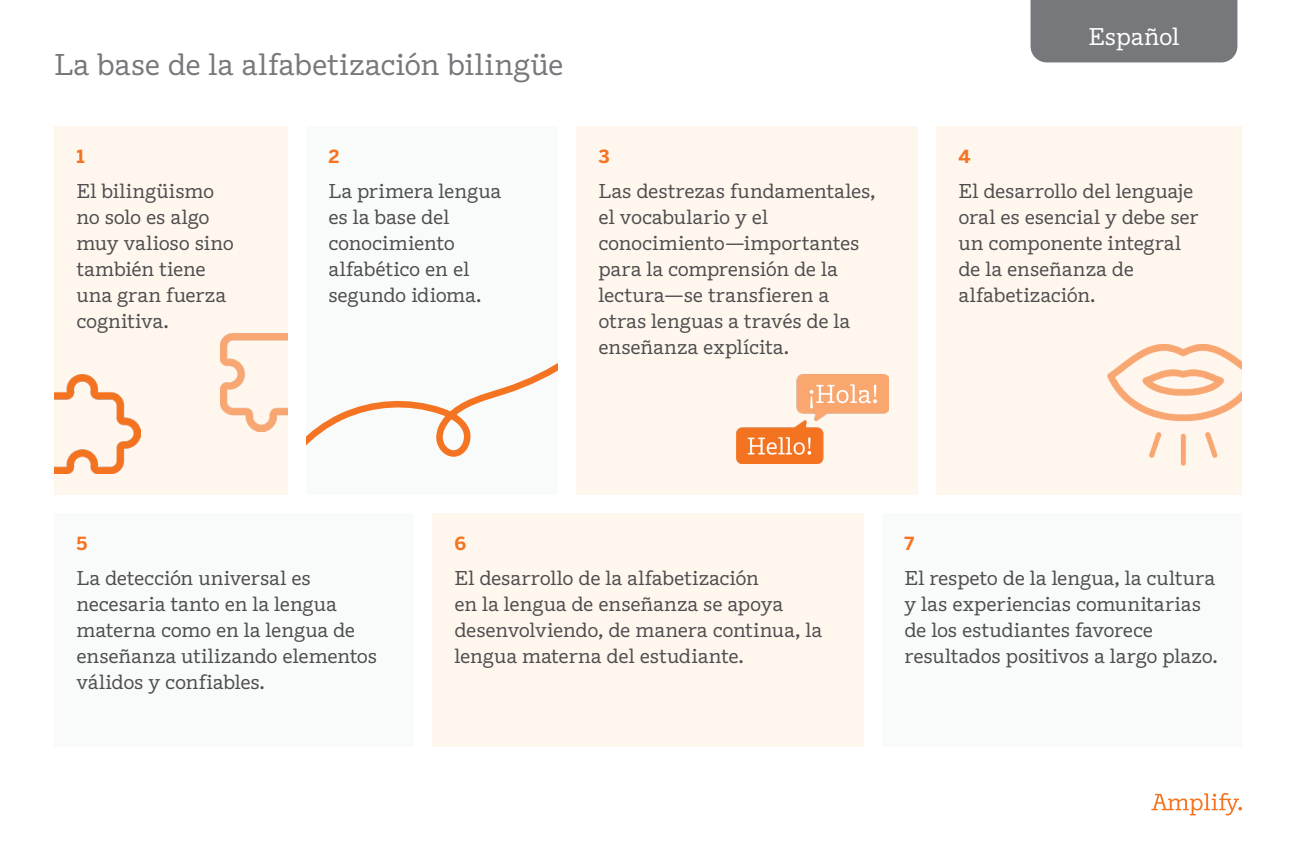
<style>
.page{position:relative;width:1296px;height:864px;background:#fff}
.page>*{position:absolute;margin:0;border:0;box-sizing:border-box;transform-origin:0 0}
.Heading{font:30px "Amplify";letter-spacing:-.005em;color:#77787b}
.Heading-2{font:24.2px "Amplify";letter-spacing:-.005em;color:#fff}
.Tile_text{font:20px/26px "Amplify";letter-spacing:-.005em;color:#4d4d4f}
.Tile_number{font:700 18px "Benton Sans";color:#f47421}
</style>
<div class="page">
<div style="left:54px;top:126px;width:234px;height:369px;background:#fff6ed"></div>
<div style="left:54px;top:513px;width:360px;height:234px;background:#f9fafa"></div>
<div style="left:432px;top:513px;width:432px;height:234px;background:#fff6ed"></div>
<div style="left:882px;top:513px;width:360px;height:234px;background:#f9fafa"></div>
<div style="left:306px;top:126px;width:252px;height:369px;background:#f9fafa"></div>
<div style="left:576px;top:126px;width:342px;height:369px;background:#fff6ed"></div>
<div style="left:936px;top:126px;width:306px;height:369px;background:#fff6ed"></div>
<svg style="left:306px;top:363px;width:252px;height:94px"></svg>
<img style="left:1107px;top:345px;width:135px;height:120px">
<img style="left:736px;top:375px;width:153px;height:89px">
<img style="left:54px;top:374px;width:86px;height:100px">
<img style="left:220px;top:333px;width:68px;height:98px">
<svg style="left:1151px;top:793px;width:91px;height:23px"></svg>
<div style="left:1031px;top:0;width:206px;height:62px;background:#77787b"></div>
<p class="Heading" style="left:54px;top:45px;width:511px">La base de la alfabetización bilingüe</p>
<h5 class="Tile_number" style="left:76px;top:145px;width:10px">1</h5>
<h5 class="Tile_text" style="left:76px;top:178px;width:159px">El bilingüismo no solo es algo muy valioso sino también tiene una gran fuerza cognitiva.</h5>
<h5 class="Tile_number" style="left:328px;top:145px;width:13px">2</h5>
<h5 class="Tile_text" style="left:328px;top:178px;width:174px">La primera lengua es la base del conocimiento alfabético en el segundo idioma.</h5>
<h5 class="Tile_number" style="left:598px;top:145px;width:13px">3</h5>
<h5 class="Tile_text" style="left:598px;top:178px;width:279px">Las destrezas fundamentales, el vocabulario y el conocimiento—importantes para la comprensión de la lectura—se transfieren a otras lenguas a través de la enseñanza explícita.</h5>
<p class="Heading-2" style="left:1088px;top:21px;width:93px">Español</p>
<h5 class="Tile_number" style="left:959px;top:145px;width:14px">4</h5>
<h5 class="Tile_text" style="left:959px;top:178px;width:242px">El desarrollo del lenguaje oral es esencial y debe ser un componente integral de la enseñanza de alfabetización.</h5>
<h5 class="Tile_number" style="left:76px;top:532px;width:12px">5</h5>
<h5 class="Tile_text" style="left:76px;top:565px;width:302px">La detección universal es necesaria tanto en la lengua materna como en la lengua de enseñanza utilizando elementos válidos y confiables.</h5>
<h5 class="Tile_number" style="left:454px;top:532px;width:13px">6</h5>
<h5 class="Tile_text" style="left:454px;top:565px;width:369px">El desarrollo de la alfabetización<br>en la lengua de enseñanza se apoya desenvolviendo, de manera continua, la lengua materna del estudiante.</h5>
<h5 class="Tile_number" style="left:905px;top:532px;width:11px">7</h5>
<h5 class="Tile_text" style="left:904px;top:565px;width:315px">El respeto de la lengua, la cultura y las experiencias comunitarias de los estudiantes favorece resultados positivos a largo plazo.</h5>
</div>
